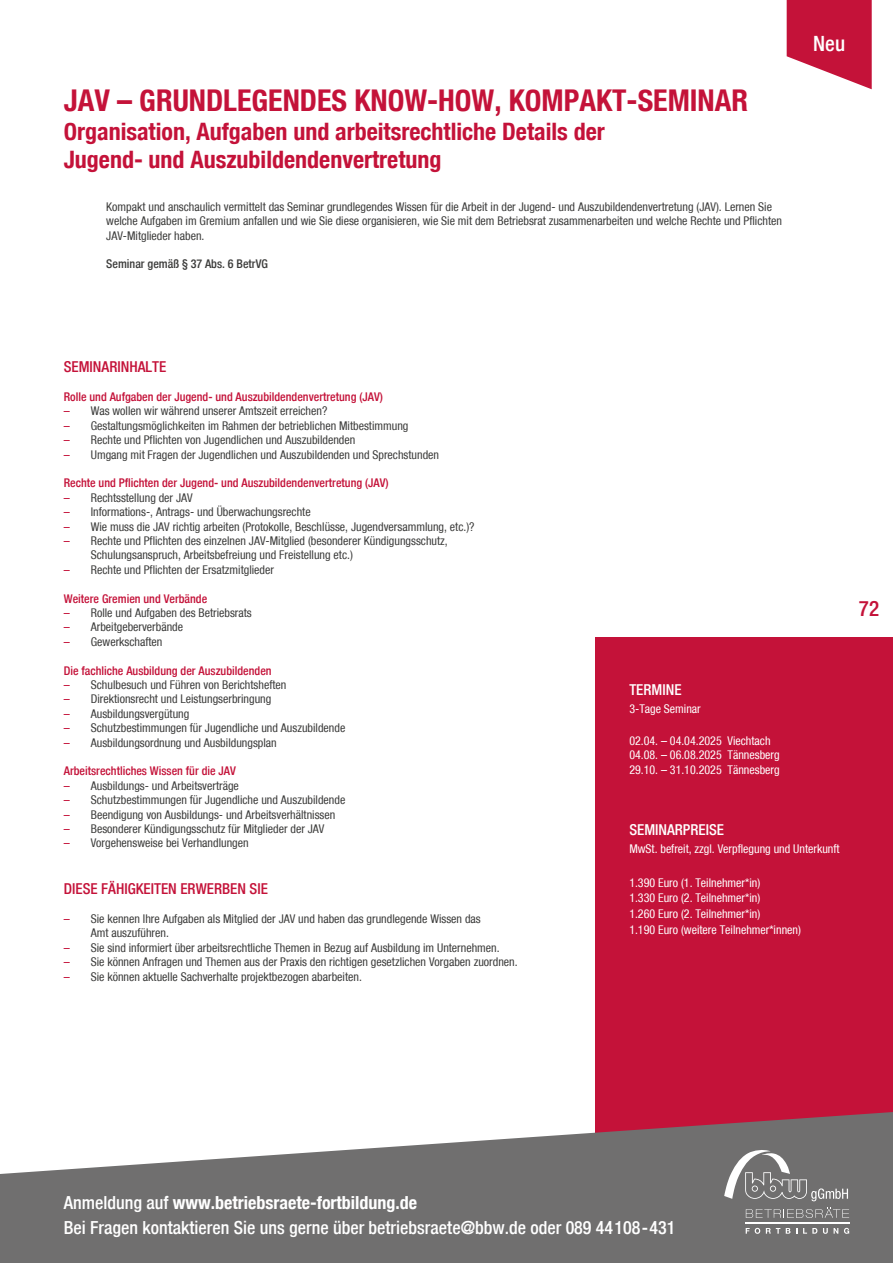
<style>
.page{position:relative;width:893px;height:1263px;background:#fff}
.page>*{position:absolute;margin:0;border:0;box-sizing:border-box;transform-origin:0 0}
.Headline_JAV{font:700 condensed 30px "Bfz";color:#c41239}
.Subline_JAV{font:700 condensed 24px/28.8px "Bfz";color:#c41239}
.t1{font:500 condensed 21px "Bfz";color:#fff}
.t2{font:500 condensed 21px "Bfz";color:#c41239}
.t3{font:500 condensed 18px "Bfz";color:#fff}
.t4{font:700 condensed 18px "Bfz";color:#fff}
.t5{font:500 condensed 15px "Bfz";color:#c41239}
.t6{font:500 condensed 15px "Bfz";color:#fff}
.t7{font:condensed 12px/14.4px "Bfz";color:#3c3c3b}
.t8{font:condensed 12px "Bfz";color:#fff}
.t9{font:500 condensed 12px "Bfz";color:#c41239}
.t10{font:500 condensed 12px "Bfz";color:#3c3c3b}
.s1{color:#c41239}
.s2{font-weight:500}
</style>
<div class="page">
<div style="left:595px;top:638px;width:298px;height:625px;background:#c41239"></div>
<svg style="left:787px;top:0;width:85px;height:89px"></svg>
<svg style="left:0;top:1112px;width:893px;height:151px;fill:#706f6f"></svg>
<svg style="left:724px;top:1150px;width:124px;height:51px;background:#868585"></svg>
<svg style="left:746px;top:1207px;width:103px;height:11px"></svg>
<svg style="left:823px;top:1228px;width:5px;height:6px"></svg>
<svg style="left:746px;top:1228px;width:14px;height:6px"></svg>
<svg style="left:786px;top:1228px;width:4px;height:6px"></svg>
<svg style="left:834px;top:1228px;width:4px;height:6px"></svg>
<svg style="left:766px;top:1228px;width:14px;height:6px"></svg>
<svg style="left:803px;top:1228px;width:14px;height:6px"></svg>
<svg style="left:844px;top:1228px;width:5px;height:6px"></svg>
<hr style="left:745px;top:1222px;width:104px;height:2px;background:#fff">
<p class="Headline_JAV" style="left:64px;top:82px;width:686px">JAV – GRUNDLEGENDES KNOW-HOW, KOMPAKT-SEMINAR</p>
<p class="Subline_JAV" style="left:64px;top:116px;width:542px">Organisation, Aufgaben und arbeitsrechtliche Details der<br>Jugend- und Auszubildendenvertretung</p>
<p class="t7" style="left:106px;top:199px;width:677px">Kompakt und anschaulich vermittelt das Seminar grundlegendes Wissen für die Arbeit in der Jugend- und Auszubildendenvertretung (JAV). Lernen Sie welche Aufgaben im Gremium anfallen und wie Sie diese organisieren, wie Sie mit dem Betriebsrat zusammenarbeiten und welche Rechte und Pflichten<br>JAV-Mitglieder haben.</p>
<p class="t10" style="left:106px;top:257px;width:163px">Seminar gemäß § 37 Abs. 6 BetrVG</p>
<p class="t1" style="left:813px;top:31px;width:33px">Neu</p>
<p class="t5" style="left:64px;top:358px;width:104px">SEMINARINHALTE</p>
<p class="t9" style="left:64px;top:390px;width:321px">Rolle und Aufgaben der Jugend- und Auszubildendenvertretung (JAV)</p>
<p class="t7" style="left:64px;top:404px;width:265px"><span class="s1">–</span> Was wollen wir während unserer Amtszeit erreichen?</p>
<p class="t7" style="left:64px;top:418px;width:346px"><span class="s1">–</span> Gestaltungsmöglichkeiten im Rahmen der betrieblichen Mitbestimmung</p>
<p class="t7" style="left:64px;top:433px;width:293px"><span class="s1">–</span> Rechte und Pflichten von Jugendlichen und Auszubildenden</p>
<p class="t7" style="left:64px;top:447px;width:377px"><span class="s1">–</span> Umgang mit Fragen der Jugendlichen und Auszubildenden und Sprechstunden</p>
<p class="t9" style="left:64px;top:476px;width:326px">Rechte und Pflichten der Jugend- und Auszubildendenvertretung (JAV)</p>
<p class="t7" style="left:64px;top:490px;width:130px"><span class="s1">–</span> Rechtsstellung der JAV</p>
<p class="t7" style="left:64px;top:505px;width:248px"><span class="s1">–</span> Informations-, Antrags- und Überwachungsrechte</p>
<p class="t7" style="left:64px;top:519px;width:412px"><span class="s1">–</span> Wie muss die JAV richtig arbeiten (Protokolle, Beschlüsse, Jugendversammlung, etc.)?</p>
<p class="t7" style="left:91px;top:533px;width:358px;text-indent:-27px"><span class="s1">–</span> Rechte und Pflichten des einzelnen JAV-Mitglied (besonderer Kündigungsschutz,<br>Schulungsanspruch, Arbeitsbefreiung und Freistellung etc.)</p>
<p class="t7" style="left:64px;top:562px;width:212px"><span class="s1">–</span> Rechte und Pflichten der Ersatzmitglieder</p>
<p class="t9" style="left:64px;top:591px;width:145px">Weitere Gremien und Verbände</p>
<p class="t7" style="left:64px;top:605px;width:190px"><span class="s1">–</span> Rolle und Aufgaben des Betriebsrats</p>
<p class="t7" style="left:64px;top:620px;width:121px"><span class="s1">–</span> Arbeitgeberverbände</p>
<p class="t7" style="left:64px;top:634px;width:100px"><span class="s1">–</span> Gewerkschaften</p>
<p class="t9" style="left:64px;top:663px;width:209px">Die fachliche Ausbildung der Auszubildenden</p>
<p class="t7" style="left:64px;top:677px;width:224px"><span class="s1">–</span> Schulbesuch und Führen von Berichtsheften</p>
<p class="t7" style="left:64px;top:692px;width:209px"><span class="s1">–</span> Direktionsrecht und Leistungserbringung</p>
<p class="t7" style="left:64px;top:706px;width:127px"><span class="s1">–</span> Ausbildungsvergütung</p>
<p class="t7" style="left:64px;top:721px;width:283px"><span class="s1">–</span> Schutzbestimmungen für Jugendliche und Auszubildende</p>
<p class="t7" style="left:64px;top:735px;width:214px"><span class="s1">–</span> Ausbildungsordnung und Ausbildungsplan</p>
<p class="t9" style="left:64px;top:764px;width:174px">Arbeitsrechtliches Wissen für die JAV</p>
<p class="t7" style="left:64px;top:778px;width:177px"><span class="s1">–</span> Ausbildungs- und Arbeitsverträge</p>
<p class="t7" style="left:64px;top:793px;width:283px"><span class="s1">–</span> Schutzbestimmungen für Jugendliche und Auszubildende</p>
<p class="t7" style="left:64px;top:807px;width:273px"><span class="s1">–</span> Beendigung von Ausbildungs- und Arbeitsverhältnissen</p>
<p class="t7" style="left:64px;top:821px;width:262px"><span class="s1">–</span> Besonderer Kündigungsschutz für Mitglieder der JAV</p>
<p class="t7" style="left:64px;top:836px;width:186px"><span class="s1">–</span> Vorgehensweise bei Verhandlungen</p>
<p class="t5" style="left:64px;top:880px;width:206px">DIESE FÄHIGKEITEN ERWERBEN SIE</p>
<p class="t7" style="left:91px;top:911px;width:391px;text-indent:-27px"><span class="s1">–</span> Sie kennen Ihre Aufgaben als Mitglied der JAV und haben das grundlegende Wissen das<br>Amt auszuführen.</p>
<p class="t7" style="left:64px;top:940px;width:437px"><span class="s1">–</span> Sie sind informiert über arbeitsrechtliche Themen in Bezug auf Ausbildung im Unternehmen.</p>
<p class="t7" style="left:64px;top:955px;width:455px"><span class="s1">–</span> Sie können Anfragen und Themen aus der Praxis den richtigen gesetzlichen Vorgaben zuordnen.</p>
<p class="t7" style="left:64px;top:969px;width:300px"><span class="s1">–</span> Sie können aktuelle Sachverhalte projektbezogen abarbeiten.</p>
<p class="t2" style="left:859px;top:596px;width:22px">72</p>
<p class="t6" style="left:629px;top:681px;width:54px">TERMINE</p>
<p class="t8" style="left:629px;top:702px;width:73px">3-Tage Seminar</p>
<p class="t8" style="left:629px;top:734px;width:143px">02.04. – 04.04.2025 Viechtach</p>
<p class="t8" style="left:629px;top:748px;width:152px">04.08. – 06.08.2025 Tännesberg</p>
<p class="t8" style="left:629px;top:762px;width:152px">29.10. – 31.10.2025 Tännesberg</p>
<p class="t6" style="left:629px;top:821px;width:96px">SEMINARPREISE</p>
<p class="t8" style="left:629px;top:842px;width:212px">MwSt. befreit, zzgl. Verpflegung und Unterkunft</p>
<p class="t8" style="left:629px;top:875px;width:132px">1.390 Euro (1. Teilnehmer*in)</p>
<p class="t8" style="left:629px;top:891px;width:132px">1.330 Euro (2. Teilnehmer*in)</p>
<p class="t8" style="left:629px;top:907px;width:132px">1.260 Euro (2. Teilnehmer*in)</p>
<p class="t8" style="left:629px;top:923px;width:173px">1.190 Euro (weitere Teilnehmer*innen)</p>
<p class="t4" style="left:64px;top:1191px;width:355px"><span class="s2">Anmeldung auf</span> www.betriebsraete-fortbildung.de</p>
<p class="t3" style="left:64px;top:1217px;width:613px">Bei Fragen kontaktieren Sie uns gerne über betriebsraete@bbw.de oder 089 44108-431</p>
</div>
